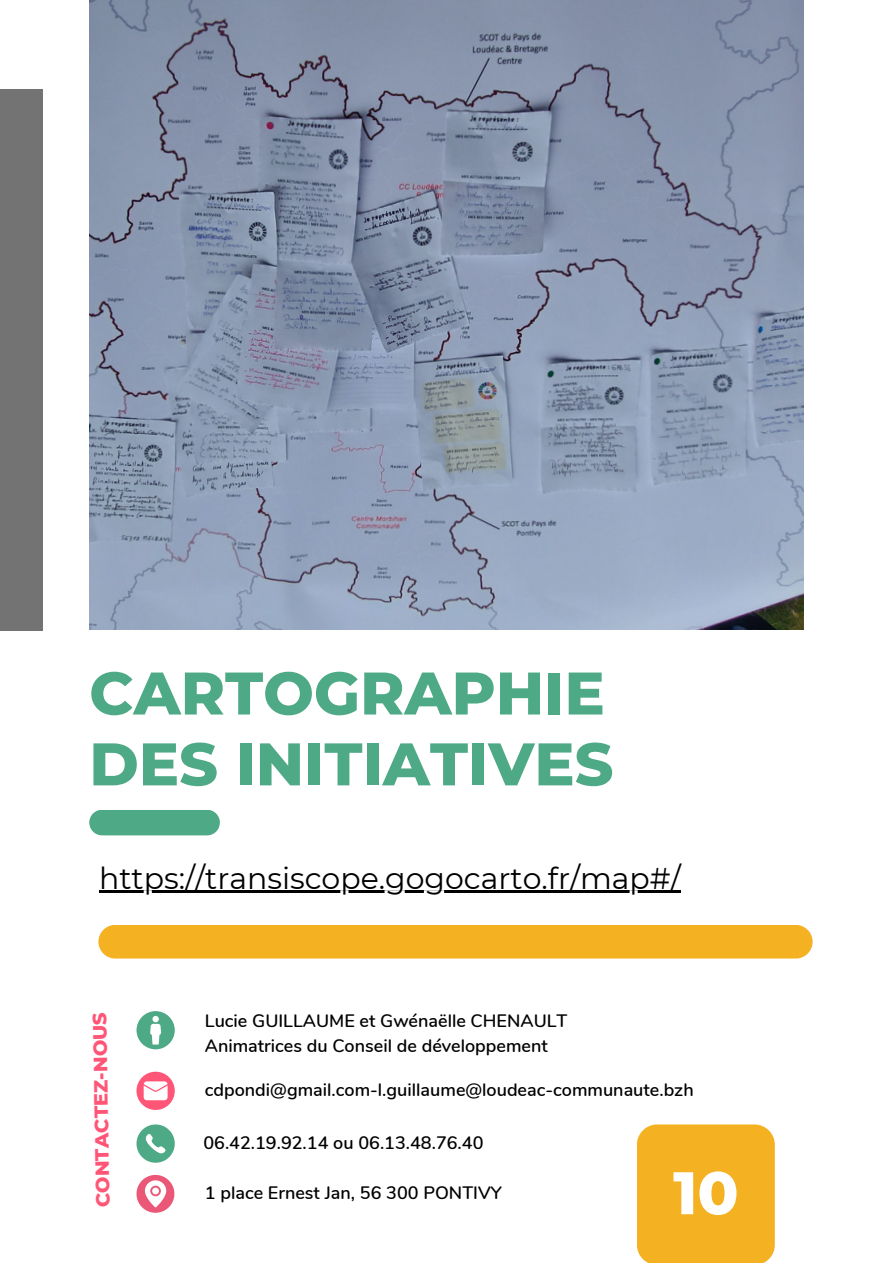
<style>
.page{position:relative;width:893px;height:1264px;background:#fff}
.page>*{position:absolute;margin:0;border:0;box-sizing:border-box;transform-origin:0 0}
.t1{font:800 60px/70.8px "Montserrat";color:#4da986}
.t2{font:800 60px "Montserrat";color:#fff}
.t3{font:30px "Montserrat";color:#000}
.t4{font:800 19.5px "Montserrat";color:#ff5677}
.t5{font:600 18px "Nunito";color:#000}
</style>
<div class="page">
<img style="left:89px;top:0;width:714px;height:629px">
<div style="left:0;top:89px;width:42px;height:542px;background:#737373"></div>
<div style="left:637px;top:1124px;width:137px;height:138px;background:#f4b122"></div>
<div style="left:89px;top:810px;width:131px;height:25px;background:#4da986"></div>
<hr style="left:99px;top:890px;width:581px;height:3px;background:#000">
<svg style="left:136px;top:1071px;width:39px;height:38px"></svg>
<svg style="left:136px;top:1124px;width:39px;height:38px"></svg>
<svg style="left:136px;top:1174px;width:38px;height:38px"></svg>
<svg style="left:136px;top:1011px;width:39px;height:38px"></svg>
<div style="left:98px;top:924px;width:714px;height:34px;background:#f4b122;border-radius:17px"></div>
<p class="t1" style="left:89px;top:657px;width:525px">CARTOGRAPHIE<br>DES INITIATIVES</p>
<p class="t3" style="left:99px;top:859px;width:583px">https://transiscope.gogocarto.fr/map#/</p>
<p class="t4" style="left:91px;top:1207px;width:196px;rotate:-91deg">CONTACTEZ N- OUS</p>
<p class="t5" style="left:205px;top:1009px;width:364px">Lucie GUILLAUME et Gwénaëlle CHENAULT</p>
<p class="t5" style="left:205px;top:1033px;width:344px">Animatrices du Conseil de développement</p>
<p class="t5" style="left:205px;top:1078px;width:490px">cdpondi@gmail.com-l.guillaume@loudeac-communaute.bzh</p>
<p class="t5" style="left:203px;top:1130px;width:281px">06.42.19.92.14 ou 06.13.48.76.40</p>
<p class="t5" style="left:205px;top:1180px;width:298px">1 place Ernest Jan, 56 300 PONTIVY</p>
<p class="t2" style="left:673px;top:1156px;width:67px">10</p>
</div>
